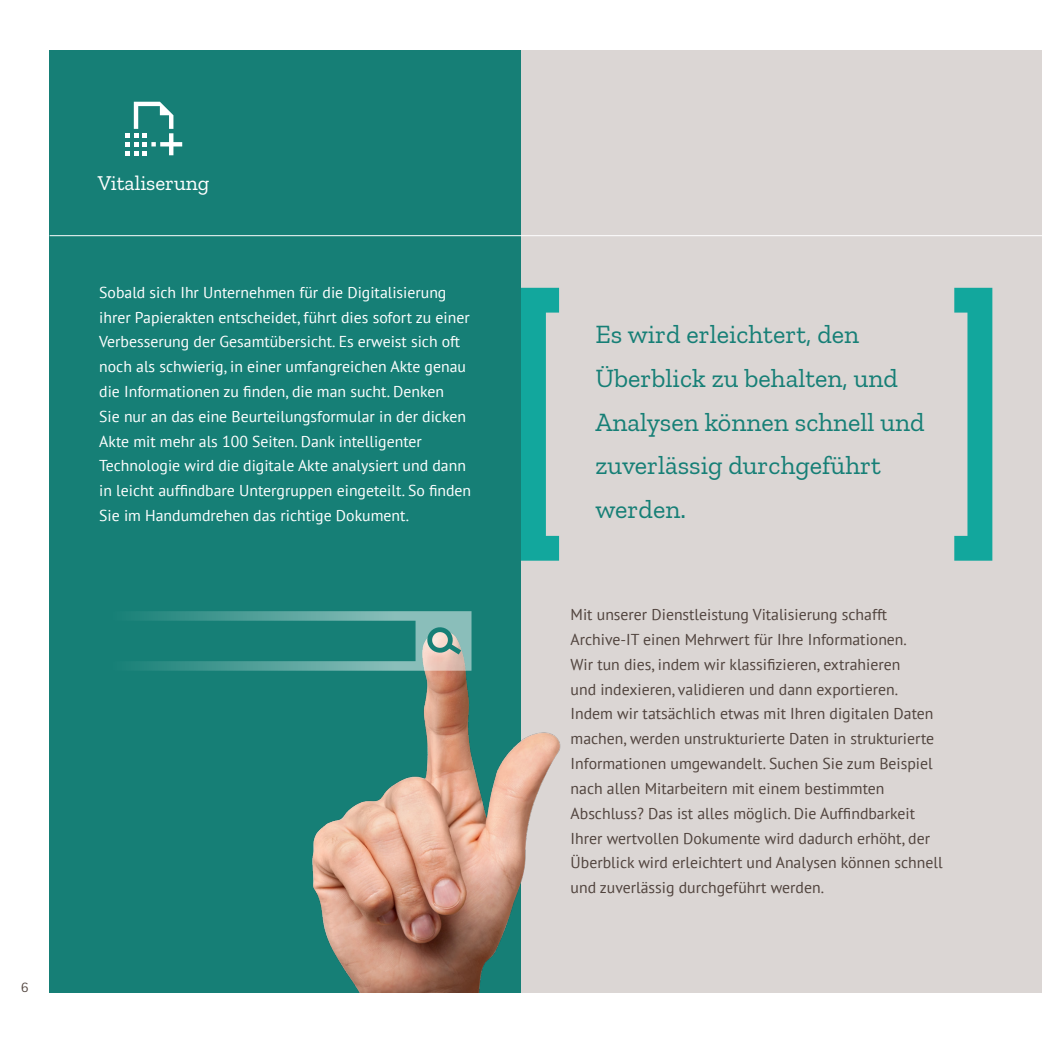
<style>
.page{position:relative;width:1042px;height:1042px;background:#fff}
.page>*{position:absolute;margin:0;border:0;box-sizing:border-box;transform-origin:0 0}
.t1{font:26.25px "Zilla Slab";color:#167f76}
.t2{font:21px "Zilla Slab";color:#fff}
.t3{font:15.75px/24.8px "PT Sans";color:#50433d}
.t4{font:15.75px/24.8px "PT Sans";color:#fff}
.t5{font:14px "Zilla Slab";color:#50433d}
</style>
<div class="page">
<div style="left:50px;top:50px;width:992px;height:942px;background:#dbd6d4"></div>
<div style="left:50px;top:50px;width:471px;height:942px;background:#167f76"></div>
<hr style="left:50px;top:235px;width:992px;height:1px;background:#fff">
<svg style="left:125px;top:102px;width:57px;height:53px"></svg>
<svg style="left:954px;top:288px;width:38px;height:273px"></svg>
<svg style="left:521px;top:288px;width:38px;height:273px"></svg>
<img style="left:312px;top:611px;width:249px;height:381px">
<svg style="left:138px;top:611px;width:333px;height:60px"></svg>
<p class="t2" style="left:98px;top:171px;width:113px">Vitaliserung</p>
<p class="t4" style="left:99px;top:279px;width:373px">Sobald sich Ihr Unternehmen für die Digitalisierung ihrer Papierakten entscheidet, führt dies sofort zu einer Verbesserung der Gesamtübersicht. Es erweist sich oft noch als schwierig, in einer umfangreichen Akte genau die Informationen zu finden, die man sucht. Denken<br>Sie nur an das eine Beurteilungsformular in der dicken Akte mit mehr als 100 Seiten. Dank intelligenter Technologie wird die digitale Akte analysiert und dann in leicht auffindbare Untergruppen eingeteilt. So finden Sie im Handumdrehen das richtige Dokument.</p>
<p class="t5" style="left:21px;top:980px;width:9px">6</p>
<p class="t1" style="left:595px;top:320px;width:265px">Es wird erleichtert, den</p>
<p class="t1" style="left:595px;top:364px;width:304px">Überblick zu behalten, und</p>
<p class="t1" style="left:595px;top:407px;width:331px">Analysen können schnell und</p>
<p class="t1" style="left:595px;top:451px;width:287px">zuverlässig durchgeführt</p>
<p class="t1" style="left:595px;top:495px;width:92px">werden.</p>
<p class="t3" style="left:570px;top:602px;width:374px">Mit unserer Dienstleistung Vitalisierung schafft Archive-IT einen Mehrwert für Ihre Informationen.<br>Wir tun dies, indem wir klassifizieren, extrahieren<br>und indexieren, validieren und dann exportieren.<br>Indem wir tatsächlich etwas mit Ihren digitalen Daten machen, werden unstrukturierte Daten in strukturierte Informationen umgewandelt. Suchen Sie zum Beispiel nach allen Mitarbeitern mit einem bestimmten Abschluss? Das ist alles möglich. Die Auffindbarkeit Ihrer wertvollen Dokumente wird dadurch erhöht, der Überblick wird erleichtert und Analysen können schnell und zuverlässig durchgeführt werden.</p>
</div>
